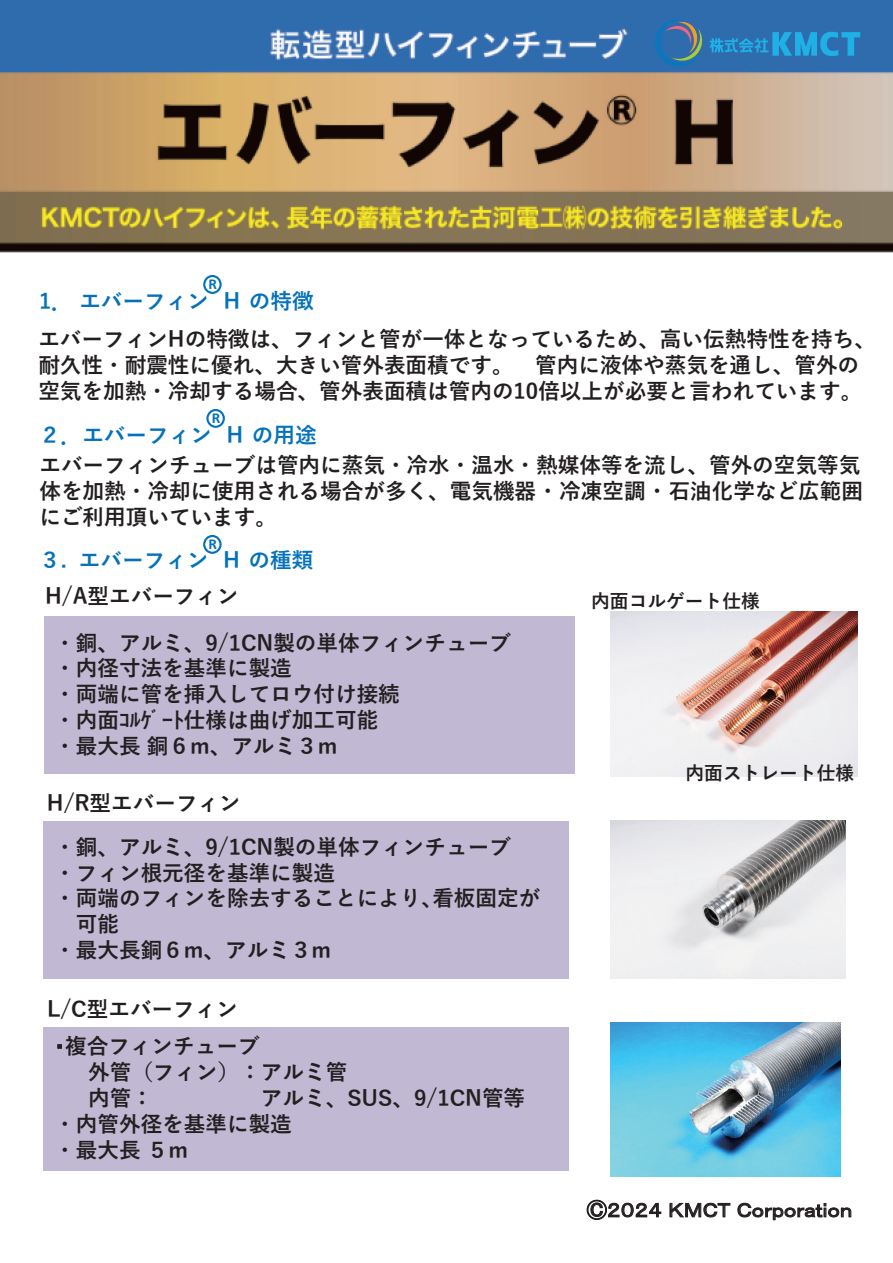
<style>
.page{position:relative;width:893px;height:1263px;background:#fff}
.page>*{position:absolute;margin:0;border:0;box-sizing:border-box;transform-origin:0 0}
.t1{font:700 21.6px/26px "Yu Gothic";color:#231f20}
.t2{font:700 21.6px "Yu Gothic";color:#0472bb}
.t3{font:20.1px "MS P Gothic";letter-spacing:.005em;color:#231f20}
.t4{font:700 18.75px "Yu Gothic";color:#231f20}
.t5{font:700 15.15px "Calibri";color:#0472bb}
.s1{font-family:"MS P Gothic";font-weight:400}
</style>
<div class="page">
<img style="left:0;top:0;width:893px;height:253px">
<img style="left:610px;top:612px;width:247px;height:164px">
<div style="left:44px;top:617px;width:531px;height:157px;background:#c1b8d4"></div>
<div style="left:44px;top:821px;width:525px;height:157px;background:#c1b8d4"></div>
<div style="left:44px;top:1027px;width:525px;height:143px;background:#c1b8d4"></div>
<svg style="left:58px;top:1044px;width:4px;height:5px"></svg>
<div style="left:203px;top:275px;width:19px;height:19px;border:2px solid #0472bb;border-radius:50%"></div>
<div style="left:206px;top:409px;width:19px;height:19px;border:2px solid #0472bb;border-radius:50%"></div>
<div style="left:203px;top:535px;width:19px;height:19px;border:2px solid #0472bb;border-radius:50%"></div>
<svg style="left:587px;top:1199px;width:74px;height:21px"></svg>
<svg style="left:669px;top:1203px;width:61px;height:14px"></svg>
<svg style="left:737px;top:1203px;width:114px;height:17px"></svg>
<img style="left:610px;top:1022px;width:231px;height:154px">
<img style="left:610px;top:821px;width:236px;height:157px">
<svg style="left:709px;top:32px;width:151px;height:24px;background:#278ac6"></svg>
<svg style="left:655px;top:18px;width:48px;height:49px;background:#3e73a2"></svg>
<p class="t5" style="left:208px;top:273px;width:10px">R</p>
<p class="t2" style="left:39px;top:289px;width:276px">1．エバーフィンＨの特徴</p>
<p class="t1" style="left:38px;top:327px;width:839px">エバーフィンHの特徴は、フィンと管が一体となっているため、高い伝熱特性を持ち、耐久性・耐震性に優れ、大きい管外表面積です。 管内に液体や蒸気を通し、管外の空気を加熱・冷却する場合、管外表面積は管内の10倍以上が必要と言われています。</p>
<p class="t5" style="left:212px;top:407px;width:10px">R</p>
<p class="t2" style="left:39px;top:423px;width:279px">２．エバーフィンＨの用途</p>
<p class="t1" style="left:39px;top:452px;width:825px">エバーフィンチューブは管内に蒸気・冷水・温水・熱媒体等を流し、管外の空気等気体を加熱・冷却に使用される場合が多く、電気機器･冷凍空調･石油化学など広範囲にご利用頂いています。</p>
<p class="t5" style="left:208px;top:533px;width:10px">R</p>
<p class="t2" style="left:39px;top:548px;width:276px">３. エバーフィンＨの種類</p>
<p class="t1" style="left:45px;top:583px;width:195px">H/A型エバーフィン</p>
<p class="t1" style="left:54px;top:630px;width:458px">・銅、アルミ、9/1CN製の単体フィンチューブ・内径寸法を基準に製造<br>・両端に管を挿入してロウ付け接続<br>・内面ｺﾙｹﾞｰﾄ仕様は曲げ加工可能<br>・最大長銅６m、アルミ３m</p>
<p class="t1" style="left:47px;top:791px;width:195px">H/R型エバーフィン</p>
<p class="t1" style="left:54px;top:834px;width:458px">・銅、アルミ、9/1CN製の単体フィンチューブ</p>
<p class="t1" style="left:54px;top:860px;width:282px">・フィン根元径を基準に製造</p>
<p class="t1" style="left:54px;top:886px;width:488px">・両端のフィンを除去することにより､看板固定が</p>
<p class="t1" style="left:76px;top:912px;width:45px">可能</p>
<p class="t1" style="left:54px;top:938px;width:278px">・最大長銅６m、アルミ３m</p>
<p class="t1" style="left:47px;top:996px;width:192px">L/C型エバーフィン</p>
<p class="t1" style="left:88px;top:1034px;width:261px;text-indent:-34px"><span class="s1">・</span>複合フィンチューブ<br>外管（フィン）：アルミ管内管：</p>
<p class="t1" style="left:54px;top:1085px;width:472px;text-indent:207px">アルミ、SUS、9/1CN管等・内管外径を基準に製造<br>・最大長５m</p>
<p class="t4" style="left:591px;top:591px;width:170px">内面コルゲート仕様</p>
<p class="t4" style="left:685px;top:762px;width:170px">内面ストレート仕様</p>
<p class="t3" style="left:587px;top:1200px;width:267px">Ⓒ２０２４ＫＭＣＴＣｏｒｐｏｒａｔｉｏｎ</p>
</div>
